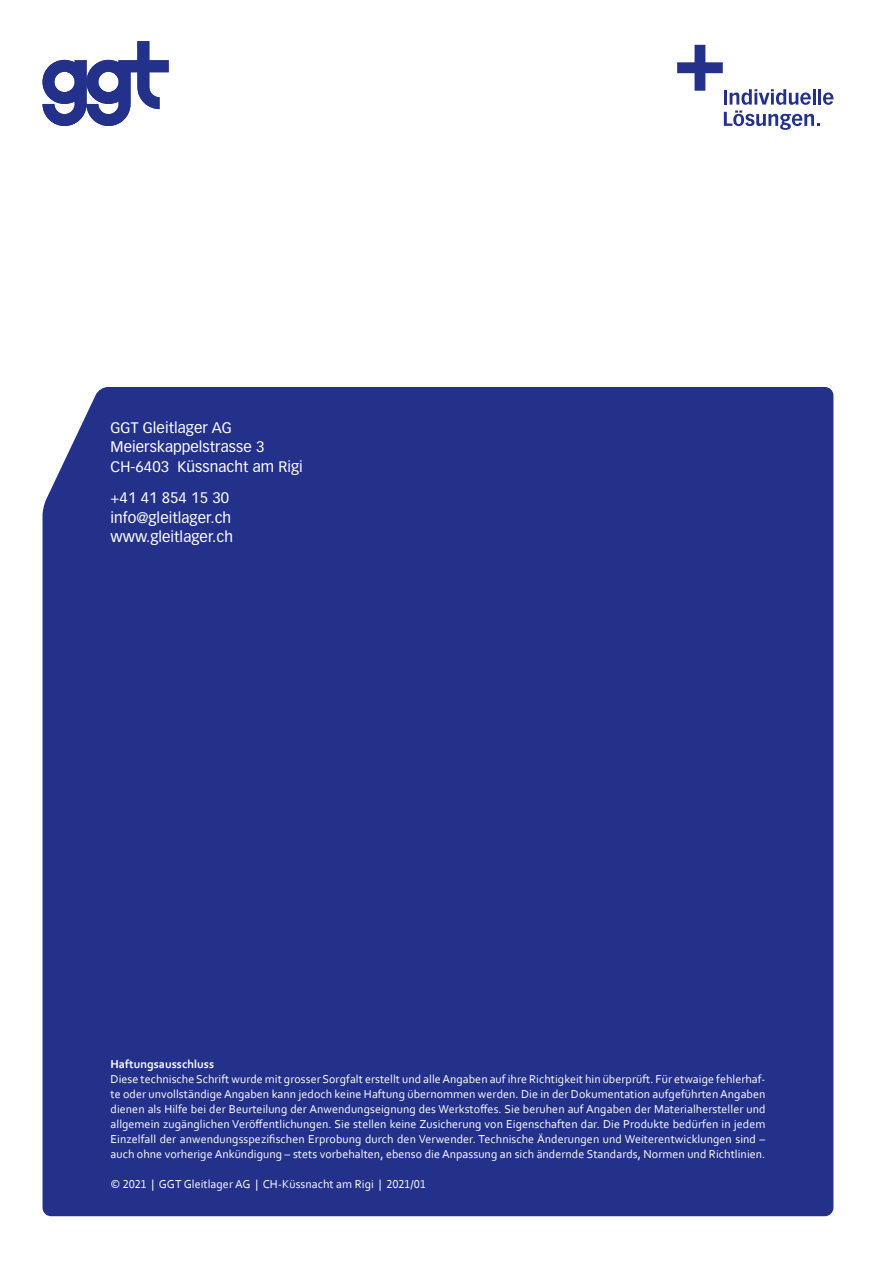
<style>
.page{position:relative;width:893px;height:1263px;background:#fff}
.page>*{position:absolute;margin:0;border:0;box-sizing:border-box;transform-origin:0 0}
.t1{font:15px/19.5px "Vectora LT Pro";letter-spacing:.005em;color:#fff}
.t2{font:12px/15px "Corbel";letter-spacing:.005em;color:#fff;text-align:justify}
.t3{font:700 12px "Corbel";letter-spacing:.005em;color:#fff}
</style>
<div class="page">
<hr style="left:724px;top:90px;width:3px;height:15px;background:#24318a">
<svg style="left:730px;top:89px;width:85px;height:16px"></svg>
<hr style="left:818px;top:89px;width:3px;height:16px;background:#24318a">
<svg style="left:823px;top:93px;width:10px;height:12px"></svg>
<svg style="left:724px;top:111px;width:96px;height:19px"></svg>
<svg style="left:677px;top:45px;width:46px;height:46px"></svg>
<svg style="left:43px;top:41px;width:126px;height:85px"></svg>
<div style="left:43px;top:387px;width:790px;height:829px;background:#24318a"></div>
<p class="t1" style="left:111px;top:418px;width:194px">GGT Gleitlager AG<br>Meierskappelstrasse 3<br>CH-6403 Küssnacht am Rigi</p>
<p class="t1" style="left:111px;top:488px;width:124px">+41 41 854 15 30 info@gleitlager.ch www.gleitlager.ch</p>
<p class="t3" style="left:111px;top:1057px;width:105px">Haftungsausschluss</p>
<p class="t2" style="left:111px;top:1071px;width:656px">Diese technische Schrift wurde mit grosser Sorgfalt erstellt und alle Angaben auf ihre Richtigkeit hin überprüft. Für etwaige fehlerhaf&shy;te oder unvollständige Angaben kann jedoch keine Haftung übernommen werden. Die in der Dokumentation aufgeführten Angaben dienen als Hilfe bei der Beurteilung der Anwendungseignung des Werkstoffes. Sie beruhen auf Angaben der Materialhersteller und allgemein zugänglichen Veröffentlichungen. Sie stellen keine Zusicherung von Eigenschaften dar. Die Produkte bedürfen in jedem Einzelfall der anwendungsspezifischen Erprobung durch den Verwender. Technische Änderungen und Weiterentwicklungen sind – auch ohne vorherige Ankündigung – stets vorbehalten, ebenso die Anpassung an sich ändernde Standards, Normen und Richtlinien.</p>
<p class="t2" style="left:111px;top:1176px;width:317px">© 2021 | GGT Gleitlager AG | CH-Küssnacht am Rigi | 2021/01</p>
</div>
